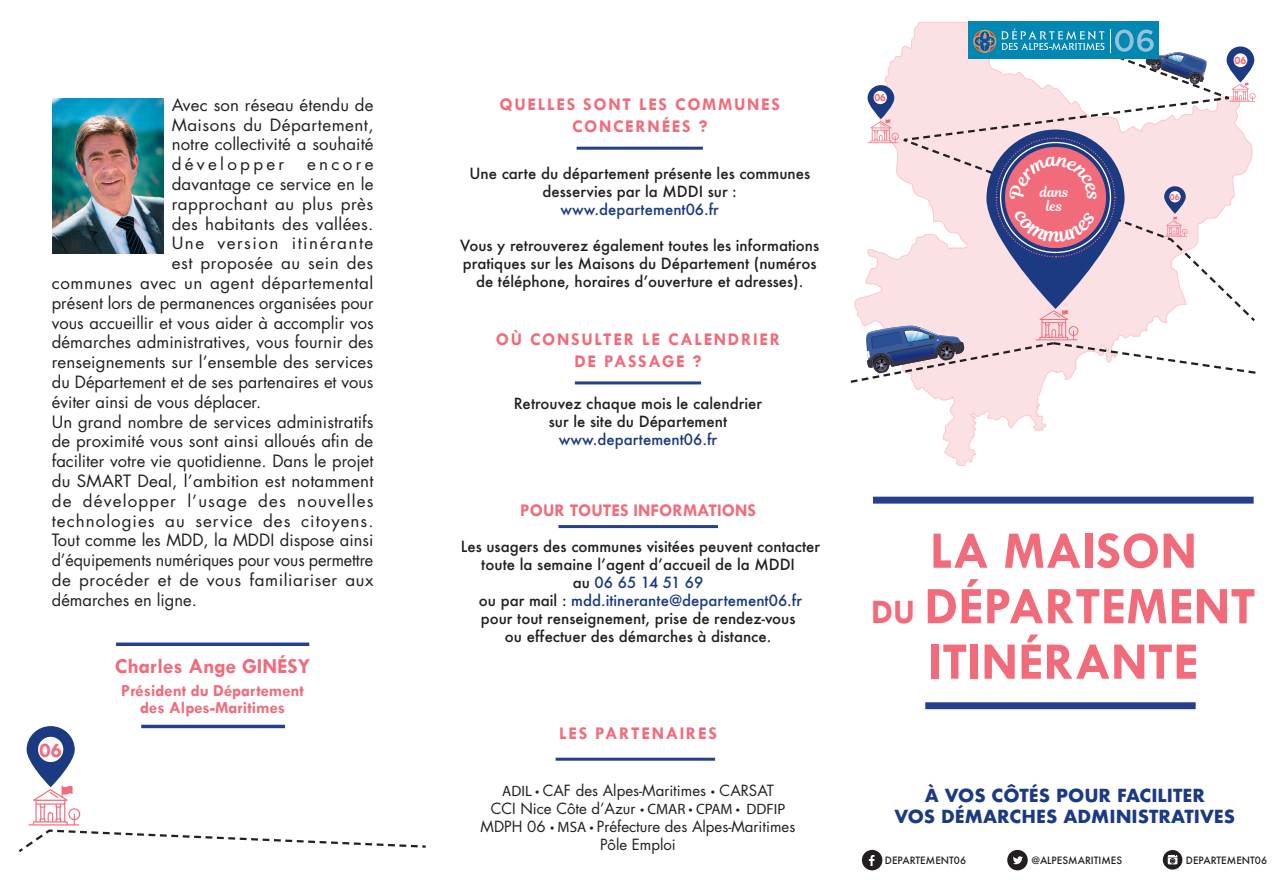
<style>
.page{position:relative;width:1276px;height:893px;background:#fff}
.page>*{position:absolute;margin:0;border:0;box-sizing:border-box;transform-origin:0 0}
.t1{font:700 53.1px/55.5px "Tw Cen";color:#f16b7a;text-align:center}
.t2{font:700 21.6px "Tw Cen";color:#f16b7a}
.t3{font:700 21px "Tw Cen";color:#f16b7a}
.t4{font:700 18px/21.6px "Tw Cen";letter-spacing:.09em;color:#f16b7a;text-align:center}
.t5{font:700 18px "Tw Cen";color:#f16b7a}
.t6{font:700 17.55px/21px "Futura";color:#1b3a82;text-align:center}
.t7{font:700 16.95px/17px "Tw Cen";color:#f16b7a;text-align:center}
.t8{font:16.5px/19.8px "Futura";letter-spacing:.005em;color:#231f20;text-align:justify}
.t9{font:16.5px "Futura";letter-spacing:.03em;color:#231f20}
.t10{font:16.5px "Futura";letter-spacing:.06em;color:#231f20}
.t11{font:16.5px "Futura";letter-spacing:.035em;color:#231f20}
.t12{font:16.5px "Futura";letter-spacing:.065em;color:#231f20}
.t13{font:16.5px "Futura";letter-spacing:.09em;color:#231f20}
.t14{font:500 15px/18px "Futura";color:#231f20;text-align:center}
.t15{font:15px/18px "Futura";color:#231f20;text-align:center}
.t16{font:500 15px "Futura";color:#1b3a82}
.t17{font:13.5px/13.5px "Magnolia Script";color:#fff;text-align:center}
.t18{font:700 11.4px "Tw Cen";color:#f16b7a}
.t19{font:700 11.1px "Tw Cen";color:#f16b7a}
.t20{font:500 9.9px "Futura";color:#231f20}
.t21{font:700 9.45px "Tw Cen";color:#f16b7a}
.s1{color:#1b3a82}
.s2{font-family:"Myriad Pro"}
.s3{font-size:34.65px}
</style>
<div class="page">
<div style="left:925px;top:702px;width:270px;height:7px;background:#253f8e"></div>
<hr style="left:141px;top:725px;width:144px;height:3px;background:#253f8e">
<div style="left:873px;top:497px;width:380px;height:7px;background:#253f8e"></div>
<svg style="left:116px;top:642px;width:193px;height:4px"></svg>
<svg style="left:913px;top:384px;width:133px;height:82px"></svg>
<hr style="left:555px;top:758px;width:160px;height:3px;background:#253f8e">
<hr style="left:576px;top:147px;width:127px;height:3px;background:#253f8e">
<hr style="left:575px;top:381px;width:126px;height:3px;background:#253f8e">
<hr style="left:558px;top:525px;width:160px;height:3px;background:#253f8e">
<img style="left:53px;top:99px;width:110px;height:155px">
<svg style="left:862px;top:850px;width:20px;height:20px"></svg>
<svg style="left:1007px;top:850px;width:20px;height:20px"></svg>
<svg style="left:1162px;top:850px;width:20px;height:20px"></svg>
<svg style="left:18px;top:726px;width:408px;height:126px"></svg>
<svg style="left:850px;top:21px;width:406px;height:363px"></svg>
<p class="t8" style="left:172px;top:95px;width:203px">Avec son réseau étendu de Maisons du Département, notre collectivité a souhaité développer</p>
<p class="t8" style="left:307px;top:154px;width:68px">encore</p>
<p class="t8" style="left:172px;top:174px;width:203px">davantage ce service en le</p>
<p class="t9" style="left:172px;top:192px;width:203px">rapprochant au plus près</p>
<p class="t8" style="left:172px;top:213px;width:203px">des habitants des vallées.</p>
<p class="t13" style="left:172px;top:232px;width:203px">Une version itinérante</p>
<p class="t9" style="left:172px;top:252px;width:203px">est proposée au sein des</p>
<p class="t9" style="left:52px;top:271px;width:323px">communes avec un agent départemental</p>
<p class="t8" style="left:52px;top:293px;width:323px">présent lors de permanences organisées pour</p>
<p class="t8" style="left:52px;top:312px;width:323px">vous accueillir et vous aider à accomplir vos</p>
<p class="t8" style="left:52px;top:332px;width:323px">démarches administratives, vous fournir des</p>
<p class="t8" style="left:52px;top:352px;width:323px">renseignements sur l’ensemble des services</p>
<p class="t8" style="left:52px;top:372px;width:323px">du Département et de ses partenaires et vous</p>
<p class="t8" style="left:52px;top:392px;width:211px">éviter ainsi de vous déplacer.</p>
<p class="t8" style="left:52px;top:411px;width:323px">Un grand nombre de services administratifs</p>
<p class="t8" style="left:52px;top:431px;width:323px">de proximité vous sont ainsi alloués afin de</p>
<p class="t8" style="left:52px;top:451px;width:323px">faciliter votre vie quotidienne. Dans le projet</p>
<p class="t8" style="left:52px;top:471px;width:323px">du SMART Deal, l’ambition est notamment</p>
<p class="t12" style="left:52px;top:489px;width:323px">de développer l’usage des nouvelles</p>
<p class="t10" style="left:52px;top:509px;width:323px">technologies au service des citoyens.</p>
<p class="t8" style="left:52px;top:530px;width:323px">Tout comme les MDD, la MDDI dispose ainsi</p>
<p class="t8" style="left:52px;top:550px;width:323px">d’équipements numériques pour vous permettre</p>
<p class="t11" style="left:52px;top:568px;width:323px">de procéder et de vous familiariser aux</p>
<p class="t8" style="left:52px;top:590px;width:146px">démarches en ligne.</p>
<h2 class="t2" style="left:115px;top:653px;width:197px">Charles Ange GINÉSY</h2>
<p class="t3" style="left:40px;top:737px;width:24px">06</p>
<p class="t7" style="left:121px;top:681px;width:184px">Président du Département des Alpes-Maritimes</p>
<p class="t4" style="left:499px;top:93px;width:282px">QUELLES SONT LES COMMUNES<br>CONCERNÉES ?</p>
<p class="t14" style="left:469px;top:164px;width:342px">Une carte du département présente les communes desservies par la MDDI sur :</p>
<p class="t16" style="left:560px;top:199px;width:160px">www.departement06.fr</p>
<p class="t14" style="left:460px;top:236px;width:361px">Vous y retrouverez également toutes les informations pratiques sur les Maisons du Département (numéros de téléphone, horaires d’ouverture et adresses).</p>
<p class="t4" style="left:496px;top:328px;width:286px">OÙ CONSULTER LE CALENDRIER<br>DE PASSAGE ?</p>
<p class="t14" style="left:514px;top:394px;width:250px">Retrouvez chaque mois le calendrier sur le site du Département</p>
<p class="t16" style="left:559px;top:429px;width:160px">www.departement06.fr</p>
<p class="t5" style="left:520px;top:499px;width:238px">POUR TOUTES INFORMATIONS</p>
<p class="t14" style="left:461px;top:537px;width:361px">Les usagers des communes visitées peuvent contacter toute la semaine l’agent d’accueil de la MDDI<br>au <span class="s1">06 65 14 51 69<br></span>ou par mail : <span class="s1">mdd.itinerante@departement06.fr<br></span>pour tout renseignement, prise de rendez-vous<br>ou effectuer des démarches à distance.</p>
<p class="t4" style="left:559px;top:722px;width:159px">LES PARTENAIRES</p>
<p class="t15" style="left:480px;top:781px;width:316px"><span class="s2">ADIL •</span> CAF des Alpes-Maritimes <span class="s2">•</span> CARSAT<br>CCI Nice Côte d’Azur <span class="s2">• CMAR • CPAM • DDFIP </span>MDPH 06 <span class="s2">• MSA •</span> Préfecture des Alpes-Maritimes Pôle Emploi</p>
<p class="t19" style="left:874px;top:91px;width:13px">06</p>
<p class="t17" style="left:1040px;top:185px;width:30px">dans les</p>
<p class="t21" style="left:1170px;top:191px;width:11px">06</p>
<p class="t18" style="left:1234px;top:54px;width:14px">06</p>
<h1 class="t1" style="left:871px;top:522px;width:386px">LA MAISON<br><span class="s3">DU</span> DÉPARTEMENT</h1>
<h1 class="t1" style="left:928px;top:633px;width:272px">ITINÉRANTE</h1>
<p class="t6" style="left:894px;top:785px;width:342px">À VOS CÔTÉS POUR FACILITER<br>VOS DÉMARCHES ADMINISTRATIVES</p>
<p class="t20" style="left:885px;top:854px;width:83px">DEPARTEMENT06</p>
<p class="t20" style="left:1031px;top:853px;width:92px">@ALPESMARITIMES</p>
<p class="t20" style="left:1186px;top:853px;width:83px">DEPARTEMENT06</p>
</div>
